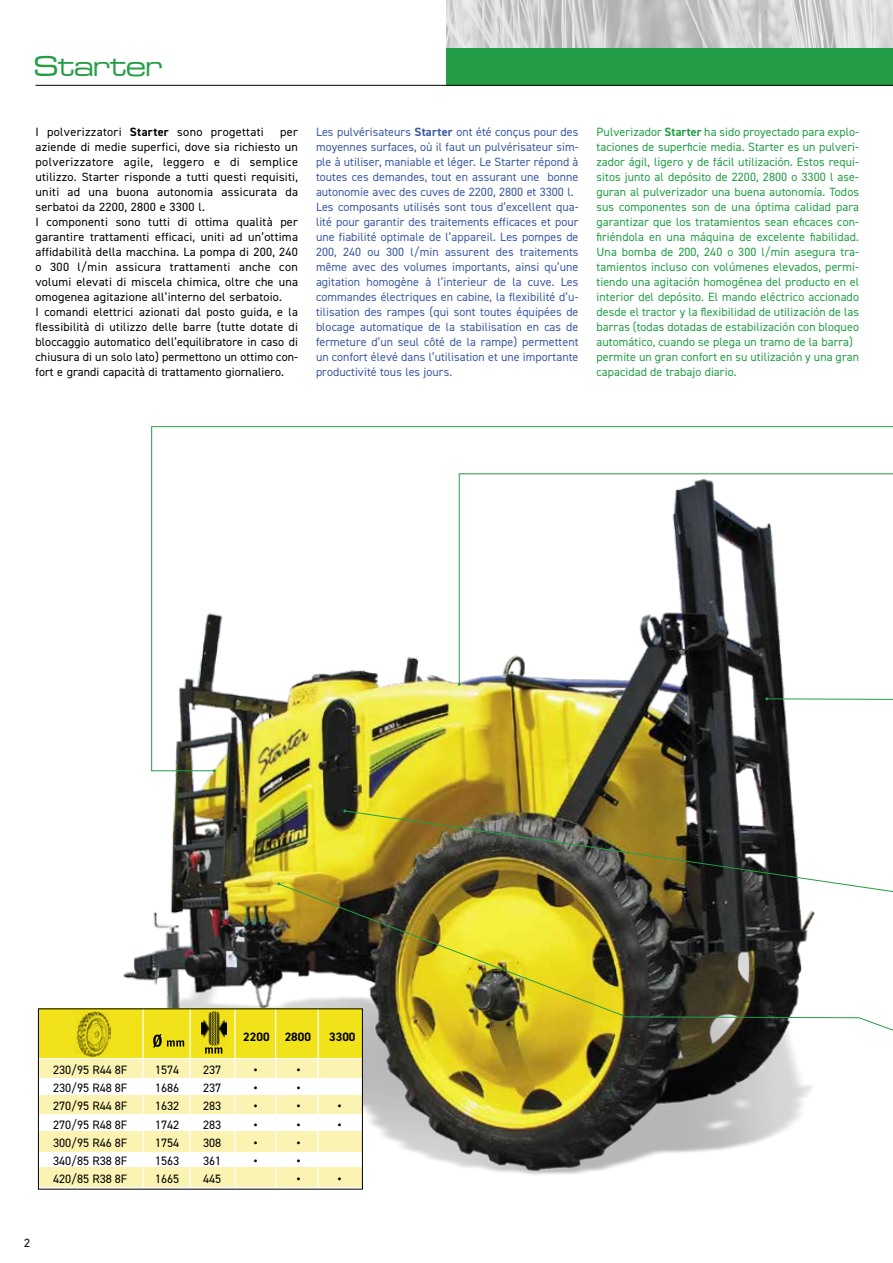
<style>
.page{position:relative;width:893px;height:1263px;background:#fff}
.page>*{position:absolute;margin:0;border:0;box-sizing:border-box;transform-origin:0 0}
.t1{font:500 expanded 30px "Microgramma Com";letter-spacing:.01em;color:#239e46}
.t2{font:12.15px "DIN2014";color:#000}
.t3{font:700 12.15px "DIN2014";color:#000}
.t4{font:12px/15px "DIN2014";letter-spacing:.01em;color:#239e46}
.t5{font:12px/15px "DIN2014";letter-spacing:.005em;color:#3c5ba3}
.t6{font:12px/15px "DIN2014";letter-spacing:.02em;color:#000}
.s1{font-weight:700}
</style>
<div class="page">
<img style="left:114px;top:771px;width:699px;height:404px">
<img style="left:446px;top:0;width:447px;height:48px">
<div style="left:446px;top:48px;width:447px;height:38px;background:#239e46"></div>
<img style="left:344px;top:810px;width:494px;height:73px">
<img style="left:278px;top:883px;width:615px;height:184px">
<svg style="left:151px;top:426px;width:742px;height:345px"></svg>
<div style="left:38px;top:1009px;width:324px;height:180px;background:#fff"></div>
<div style="left:38px;top:1059px;width:324px;height:18px;background:#fbf3b1"></div>
<div style="left:38px;top:1095px;width:324px;height:18px;background:#fbf3b1"></div>
<div style="left:38px;top:1131px;width:324px;height:21px;background:#fbf3b1"></div>
<div style="left:38px;top:1167px;width:324px;height:20px;background:#fbf3b1"></div>
<div style="left:38px;top:1009px;width:324px;height:49px;background:#f1e21a"></div>
<hr style="left:143px;top:1009px;width:1px;height:180px;background:#fff">
<hr style="left:234px;top:1009px;width:1px;height:180px;background:#fff">
<hr style="left:189px;top:1009px;width:2px;height:180px;background:#fff">
<hr style="left:275px;top:1009px;width:1px;height:180px;background:#fff">
<hr style="left:318px;top:1009px;width:1px;height:180px;background:#fff">
<div style="left:38px;top:1009px;width:325px;height:180px;border:1px solid #000"></div>
<svg style="left:205px;top:1047px;width:17px;height:6px"></svg>
<svg style="left:153px;top:1034px;width:31px;height:14px"></svg>
<img style="left:201px;top:1012px;width:26px;height:34px">
<img style="left:75px;top:1011px;width:35px;height:46px">
<svg style="left:458px;top:473px;width:435px;height:212px"></svg>
<hr style="left:36px;top:85px;width:857px;height:1px;background:#000">
<svg style="left:765px;top:697px;width:128px;height:3px"></svg>
<h1 class="t1" style="left:34px;top:47px;width:129px">Starter</h1>
<p class="t6" style="left:36px;top:124px;width:264px;text-indent:245px">per aziende di medie superfici, dove sia richiesto un polverizzatore agile, leggero e di semplice utilizzo. Starter risponde a tutti questi requisiti, uniti ad una buona autonomia assicurata da serbatoi da 2200, 2800 e 3300 l.<br>I componenti sono tutti di ottima qualità per garantire trattamenti efficaci, uniti ad un’ottima affidabilità della macchina. La pompa di 200, 240 o 300 l/min assicura trattamenti anche con volumi elevati di miscela chimica, oltre che una omogenea agitazione all’interno del serbatoio.<br>I comandi elettrici azionati dal posto guida, e la flessibilità di utilizzo delle barre (tutte dotate di bloccaggio automatico dell’equilibratore in caso di chiusura di un solo lato) permettono un ottimo con&shy;fort e grandi capacità di trattamento giornaliero.</p>
<p class="t5" style="left:316px;top:124px;width:264px">Les pulvérisateurs <span class="s1">Starter</span> ont été conçus pour des moyennes surfaces, où il faut un pulvérisateur sim&shy;ple à utiliser, maniable et léger. Le Starter répond à toutes ces demandes, tout en assurant une bonne autonomie avec des cuves de 2200, 2800 et 3300 l.<br>Les composants utilisés sont tous d’excellent qua&shy;lité pour garantir des traitements efficaces et pour une fiabilité optimale de l’appareil. Les pompes de 200, 240 ou 300 l/min assurent des traitements même avec des volumes importants, ainsi qu’une agitation homogène à l’interieur de la cuve. Les commandes électriques en cabine, la flexibilité d’u&shy;tilisation des rampes (qui sont toutes équipées de blocage automatique de la stabilisation en cas de fermeture d’un seul côté de la rampe) permettent un confort élevé dans l’utilisation et une importante productivité tous les jours.</p>
<p class="t4" style="left:596px;top:124px;width:264px">Pulverizador <span class="s1">Starter</span> ha sido proyectado para explo&shy;taciones de superficie media. Starter es un pulveri&shy;zador ágil, ligero y de fácil utilización. Estos requi&shy;sitos junto al depósito de 2200, 2800 o 3300 l ase&shy;guran al pulverizador una buena autonomía. Todos sus componentes son de una óptima calidad para garantizar que los tratamientos sean eficaces con&shy;firiéndola en una máquina de excelente fiabilidad.<br>Una bomba de 200, 240 o 300 l/min asegura tra&shy;tamientos incluso con volúmenes elevados, permi&shy;tiendo una agitación homogénea del producto en el interior del depósito. El mando eléctrico accionado desde el tractor y la flexibilidad de utilización de las barras (todas dotadas de estabilización con bloqueo automático, cuando se plega un tramo de la barra) permite un gran confort en su utilización y una gran capacidad de trabajo diario.</p>
<p class="t6" style="left:36px;top:124px;width:230px">I polverizzatori <span class="s1">Starter</span> sono progettati</p>
<p class="t3" style="left:243px;top:1028px;width:28px">2200</p>
<p class="t3" style="left:285px;top:1028px;width:28px">2800</p>
<p class="t3" style="left:329px;top:1028px;width:28px">3300</p>
<p class="t6" style="left:24px;top:1235px;width:7px">2</p>
<p class="t2" style="left:53px;top:1062px;width:76px">230/95 R44 8F</p>
<p class="t2" style="left:155px;top:1062px;width:26px">1574</p>
<p class="t2" style="left:203px;top:1062px;width:20px">237</p>
<p class="t3" style="left:254px;top:1062px;width:5px">•</p>
<p class="t3" style="left:297px;top:1062px;width:5px">•</p>
<p class="t2" style="left:53px;top:1080px;width:76px">230/95 R48 8F</p>
<p class="t2" style="left:155px;top:1080px;width:26px">1686</p>
<p class="t2" style="left:203px;top:1080px;width:20px">237</p>
<p class="t3" style="left:254px;top:1080px;width:5px">•</p>
<p class="t3" style="left:297px;top:1080px;width:5px">•</p>
<p class="t2" style="left:53px;top:1099px;width:76px">270/95 R44 8F</p>
<p class="t2" style="left:155px;top:1099px;width:26px">1632</p>
<p class="t2" style="left:203px;top:1099px;width:20px">283</p>
<p class="t3" style="left:254px;top:1098px;width:5px">•</p>
<p class="t3" style="left:297px;top:1098px;width:5px">•</p>
<p class="t3" style="left:338px;top:1098px;width:5px">•</p>
<p class="t2" style="left:53px;top:1117px;width:76px">270/95 R48 8F</p>
<p class="t2" style="left:155px;top:1117px;width:26px">1742</p>
<p class="t2" style="left:203px;top:1117px;width:20px">283</p>
<p class="t3" style="left:254px;top:1116px;width:5px">•</p>
<p class="t3" style="left:297px;top:1116px;width:5px">•</p>
<p class="t3" style="left:338px;top:1116px;width:5px">•</p>
<p class="t2" style="left:53px;top:1135px;width:76px">300/95 R46 8F</p>
<p class="t2" style="left:155px;top:1135px;width:26px">1754</p>
<p class="t2" style="left:203px;top:1135px;width:20px">308</p>
<p class="t3" style="left:254px;top:1135px;width:5px">•</p>
<p class="t3" style="left:297px;top:1135px;width:5px">•</p>
<p class="t2" style="left:53px;top:1153px;width:76px">340/85 R38 8F</p>
<p class="t2" style="left:155px;top:1153px;width:26px">1563</p>
<p class="t2" style="left:203px;top:1153px;width:20px">361</p>
<p class="t3" style="left:254px;top:1153px;width:5px">•</p>
<p class="t3" style="left:297px;top:1153px;width:5px">•</p>
<p class="t2" style="left:53px;top:1171px;width:76px">420/85 R38 8F</p>
<p class="t2" style="left:155px;top:1171px;width:26px">1665</p>
<p class="t2" style="left:203px;top:1171px;width:20px">445</p>
<p class="t3" style="left:297px;top:1171px;width:5px">•</p>
<p class="t3" style="left:338px;top:1171px;width:5px">•</p>
</div>
